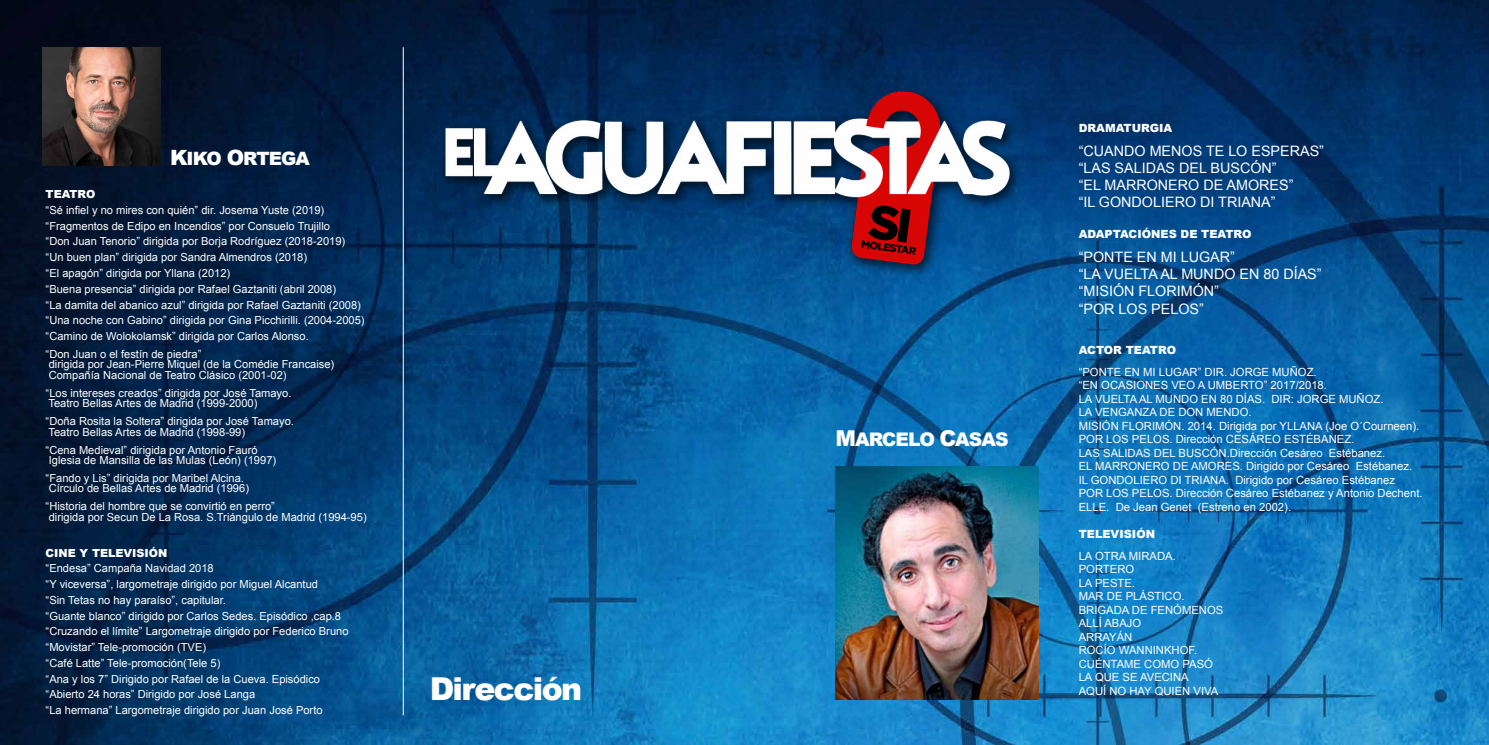
<style>
.page{position:relative;width:1489px;height:745px;background:#fff}
.page>*{position:absolute;margin:0;border:0;box-sizing:border-box;transform-origin:0 0}
.t1{font:900 31.5px "Arial";letter-spacing:-.05em;color:#fff}
.t2{font:900 18.72px "Arial";letter-spacing:-.05em;color:#fff}
.t3{font:900 18.38px "Arial";letter-spacing:-.05em;color:#fff}
.t4{font:14.35px/17.2px "Arial";color:#fff}
.t5{font:11.29px/13.6px "Arial";color:#fff}
.t6{font:900 11.29px "Arial";color:#fff}
.t7{font:11.11px/15.8px "Arial";color:#fff}
.t8{font:900 11.11px "Arial";color:#fff}
.s1{font-size:21px}
.s2{font-size:21.79px}
</style>
<div class="page">
<img style="left:0;top:0;width:1488px;height:744px">
<img style="left:43px;top:47px;width:118px;height:118px">
<hr style="left:403px;top:47px;width:1px;height:667px;background:#fff">
<img style="left:835px;top:466px;width:203px;height:232px">
<img style="left:417px;top:66px;width:628px;height:217px">
<h3 class="t3" style="left:170px;top:145px;width:141px"><span class="s1">K</span>IKO <span class="s1">O</span>RTEGA</h3>
<p class="t8" style="left:46px;top:186px;width:51px">TEATRO</p>
<p class="t7" style="left:46px;top:202px;width:320px">“Sé infiel y no mires con quién” dir. Josema Yuste (2019) “Fragmentos de Edipo en Incendios” por Consuelo Trujillo<br>“Don Juan Tenorio” dirigida por Borja Rodríguez (2018-2019) “Un buen plan” dirigida por Sandra Almendros (2018)<br>“El apagón” dirigida por Yllana (2012)<br>“Buena presencia” dirigida por Rafael Gaztaniti (abril 2008)<br>“La damita del abanico azul” dirigida por Rafael Gaztaniti (2008) “Una noche con Gabino” dirigida por Gina Picchirilli. (2004-2005) “Camino de Wolokolamsk” dirigida por Carlos Alonso.</p>
<p class="t7" style="left:46px;top:349px;width:290px;line-height:10.5px">“Don Juan o el festín de piedra”<br>dirigida por Jean-Pierre Miquel (de la Comédie Francaise)<br>Compañía Nacional de Teatro Clásico (2001-02)</p>
<p class="t7" style="left:46px;top:387px;width:247px;line-height:10.5px">“Los intereses creados” dirigida por José Tamayo.<br>Teatro Bellas Artes de Madrid (1999-2000)</p>
<p class="t7" style="left:46px;top:416px;width:250px;line-height:10.5px">“Doña Rosita la Soltera” dirigida por José Tamayo.<br>Teatro Bellas Artes de Madrid (1998-99)</p>
<p class="t7" style="left:46px;top:444px;width:232px;line-height:10.5px">“Cena Medieval” dirigida por Antonio Fauró<br>Iglesia de Mansilla de las Mulas (León) (1997)</p>
<p class="t7" style="left:46px;top:472px;width:205px;line-height:10.5px">“Fando y Lis” dirigida por Maribel Alcina.<br>Círculo de Bellas Artes de Madrid (1996)</p>
<p class="t7" style="left:46px;top:501px;width:322px;line-height:10.5px">“Historia del hombre que se convirtió en perro”<br>dirigida por Secun De La Rosa. S.Triángulo de Madrid (1994-95)</p>
<p class="t8" style="left:46px;top:544px;width:123px">CINE Y TELEVISIÓN</p>
<p class="t7" style="left:46px;top:560px;width:304px">“Endesa” Campaña Navidad 2018<br>“Y viceversa”, largometraje dirigido por Miguel Alcantud<br>“Sin Tetas no hay paraíso”, capitular.<br>“Guante blanco” dirigido por Carlos Sedes. Episódico ,cap.8 “Cruzando el límite” Largometraje dirigido por Federico Bruno “Movistar” Tele-promoción (TVE)<br>“Café Latte” Tele-promoción(Tele 5)<br>“Ana y los 7” Dirigido por Rafael de la Cueva. Episódico “Abierto 24 horas” Dirigido por José Langa<br>“La hermana” Largometraje dirigido por Juan José Porto</p>
<h1 class="t1" style="left:429px;top:665px;width:154px">Dirección</h1>
<h2 class="t2" style="left:835px;top:426px;width:174px"><span class="s2">M</span>ARCELO <span class="s2">C</span>ASAS</h2>
<p class="t6" style="left:1078px;top:119px;width:95px">DRAMATURGIA</p>
<p class="t4" style="left:1078px;top:142px;width:247px">“CUANDO MENOS TE LO ESPERAS” “LAS SALIDAS DEL BUSCÓN”<br>“EL MARRONERO DE AMORES”<br>“IL GONDOLIERO DI TRIANA”</p>
<p class="t6" style="left:1078px;top:226px;width:174px">ADAPTACIÓNES DE TEATRO</p>
<p class="t4" style="left:1078px;top:248px;width:244px">“PONTE EN MI LUGAR”<br>“LA VUELTA AL MUNDO EN 80 DÍAS” “MISIÓN FLORIMÓN”<br>“POR LOS PELOS”</p>
<p class="t6" style="left:1078px;top:342px;width:99px">ACTOR TEATRO</p>
<p class="t5" style="left:1078px;top:365px;width:345px">“PONTE EN MI LUGAR” DIR. JORGE MUÑOZ.<br>“EN OCASIONES VEO A UMBERTO” 2017/2018.<br>LA VUELTA AL MUNDO EN 80 DÍAS. DIR: JORGE MUÑOZ.<br>LA VENGANZA DE DON MENDO.<br>MISIÓN FLORIMÓN. 2014. Dirigida por YLLANA (Joe O´Courneen).<br>POR LOS PELOS. Dirección CESÁREO ESTÉBANEZ.<br>LAS SALIDAS DEL BUSCÓN.Dirección Cesáreo Estébanez.<br>EL MARRONERO DE AMORES. Dirigido por Cesáreo Estébanez.<br>IL GONDOLIERO DI TRIANA. Dirigido por Cesáreo Estébanez<br>POR LOS PELOS. Dirección Cesáreo Estébanez y Antonio Dechent.<br>ELLE. De Jean Genet (Estreno en 2002).</p>
<p class="t6" style="left:1078px;top:525px;width:78px">TELEVISIÓN</p>
<p class="t5" style="left:1078px;top:548px;width:146px">LA OTRA MIRADA.<br>PORTERO<br>LA PESTE.<br>MAR DE PLÁSTICO.<br>BRIGADA DE FENÓMENOS<br>ALLÍ ABAJO<br>ARRAYÁN<br>ROCÍO WANNINKHOF.<br>CUÉNTAME COMO PASÓ<br>LA QUE SE AVECINA<br>AQUÍ NO HAY QUIEN VIVA</p>
</div>
